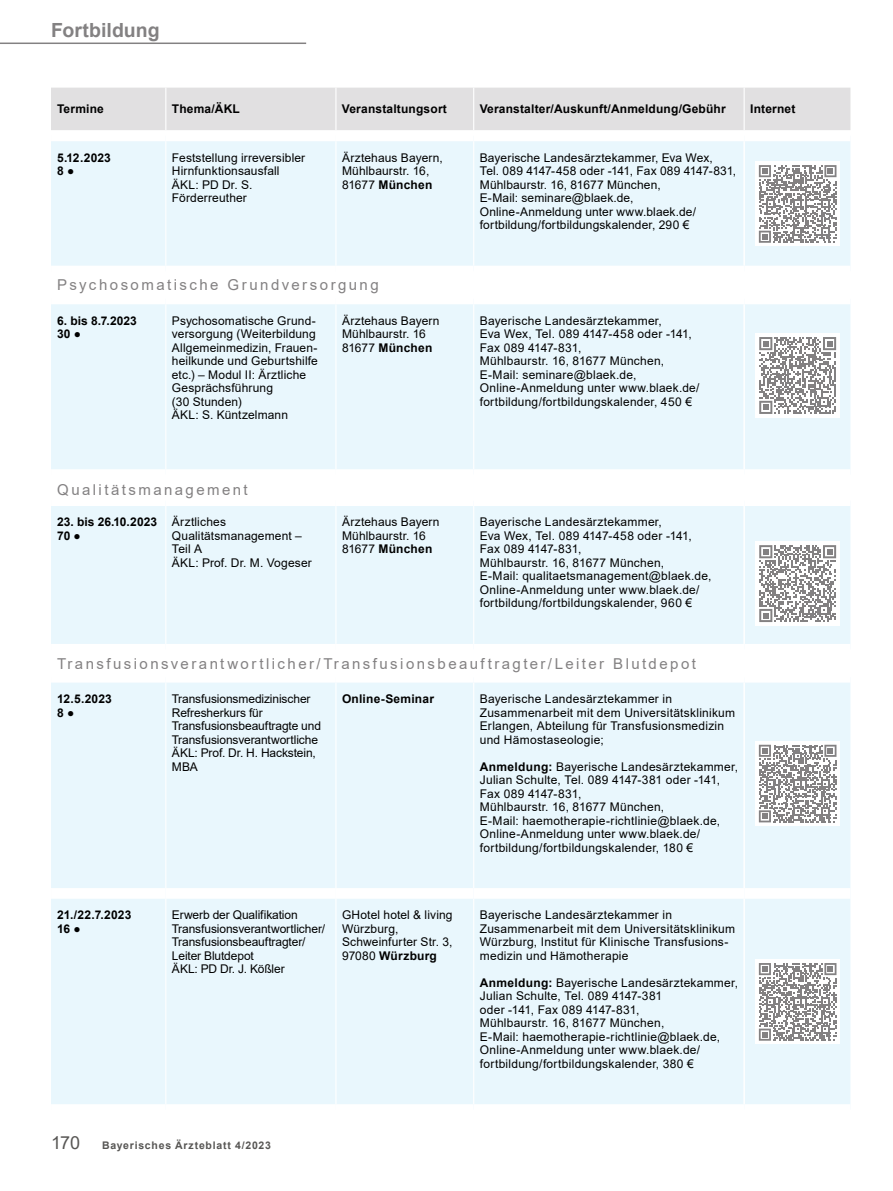
<style>
.page{position:relative;width:893px;height:1191px;background:#fff}
.page>*{position:absolute;margin:0;border:0;box-sizing:border-box;transform-origin:0 0}
.t1{font:700 19.5px "Arial";color:#838182}
.t2{font:15px "Arial";letter-spacing:.165em;color:#838182}
.t3{font:12px/13.5px "Arial";letter-spacing:.02em;color:#000}
.t4{font:12px/13.5px "Arial";letter-spacing:-.01em;color:#000}
.t5{font:700 12px/13.5px "Arial";letter-spacing:.015em;color:#000}
.t6{font:700 10.5px "Arial";letter-spacing:.07em;color:#575654}
.s1{font-weight:700}
.s2{font-weight:400;font-size:18px}
</style>
<div class="page">
<hr style="left:0;top:43px;width:306px;height:1px;background:#838182">
<div style="left:51px;top:141px;width:799px;height:963px;background:#e9f7fd"></div>
<svg style="left:51px;top:276px;width:799px;height:396px;fill:#e9f7fd"></svg>
<hr style="left:165px;top:141px;width:1px;height:125px;background:#fff">
<hr style="left:335px;top:141px;width:1px;height:125px;background:#fff">
<hr style="left:473px;top:141px;width:1px;height:125px;background:#fff">
<hr style="left:165px;top:304px;width:1px;height:165px;background:#fff">
<hr style="left:335px;top:304px;width:1px;height:165px;background:#fff">
<hr style="left:473px;top:304px;width:1px;height:165px;background:#fff">
<hr style="left:165px;top:506px;width:1px;height:138px;background:#fff">
<hr style="left:335px;top:506px;width:1px;height:138px;background:#fff">
<hr style="left:473px;top:506px;width:1px;height:138px;background:#fff">
<hr style="left:335px;top:682px;width:1px;height:206px;background:#fff">
<hr style="left:473px;top:682px;width:1px;height:206px;background:#fff">
<hr style="left:335px;top:898px;width:1px;height:206px;background:#fff">
<hr style="left:473px;top:898px;width:1px;height:206px;background:#fff">
<hr style="left:165px;top:682px;width:1px;height:206px;background:#fff">
<hr style="left:165px;top:898px;width:1px;height:206px;background:#fff">
<hr style="left:743px;top:141px;width:2px;height:125px;background:#fff">
<hr style="left:743px;top:304px;width:2px;height:165px;background:#fff">
<hr style="left:743px;top:506px;width:2px;height:138px;background:#fff">
<hr style="left:743px;top:682px;width:2px;height:206px;background:#fff">
<hr style="left:743px;top:898px;width:2px;height:206px;background:#fff">
<div style="left:51px;top:266px;width:115px;height:10px;background:#fff"></div>
<div style="left:166px;top:266px;width:170px;height:10px;background:#fff"></div>
<div style="left:336px;top:266px;width:138px;height:10px;background:#fff"></div>
<div style="left:474px;top:266px;width:270px;height:10px;background:#fff"></div>
<div style="left:744px;top:266px;width:106px;height:10px;background:#fff"></div>
<div style="left:51px;top:293px;width:115px;height:11px;background:#fff"></div>
<div style="left:166px;top:293px;width:170px;height:11px;background:#fff"></div>
<div style="left:336px;top:293px;width:138px;height:11px;background:#fff"></div>
<div style="left:474px;top:293px;width:270px;height:11px;background:#fff"></div>
<div style="left:744px;top:293px;width:106px;height:11px;background:#fff"></div>
<div style="left:51px;top:469px;width:115px;height:11px;background:#fff"></div>
<div style="left:166px;top:469px;width:170px;height:11px;background:#fff"></div>
<div style="left:336px;top:469px;width:138px;height:11px;background:#fff"></div>
<div style="left:474px;top:469px;width:270px;height:11px;background:#fff"></div>
<div style="left:744px;top:469px;width:106px;height:11px;background:#fff"></div>
<div style="left:51px;top:495px;width:115px;height:11px;background:#fff"></div>
<div style="left:166px;top:495px;width:170px;height:11px;background:#fff"></div>
<div style="left:336px;top:495px;width:138px;height:11px;background:#fff"></div>
<div style="left:474px;top:495px;width:270px;height:11px;background:#fff"></div>
<div style="left:744px;top:495px;width:106px;height:11px;background:#fff"></div>
<div style="left:51px;top:644px;width:115px;height:10px;background:#fff"></div>
<div style="left:166px;top:644px;width:170px;height:10px;background:#fff"></div>
<div style="left:336px;top:644px;width:138px;height:10px;background:#fff"></div>
<div style="left:474px;top:644px;width:270px;height:10px;background:#fff"></div>
<div style="left:744px;top:644px;width:106px;height:10px;background:#fff"></div>
<div style="left:51px;top:672px;width:115px;height:10px;background:#fff"></div>
<div style="left:166px;top:672px;width:170px;height:10px;background:#fff"></div>
<div style="left:336px;top:672px;width:138px;height:10px;background:#fff"></div>
<div style="left:474px;top:672px;width:270px;height:10px;background:#fff"></div>
<div style="left:744px;top:672px;width:106px;height:10px;background:#fff"></div>
<div style="left:51px;top:888px;width:115px;height:10px;background:#fff"></div>
<div style="left:166px;top:888px;width:170px;height:10px;background:#fff"></div>
<div style="left:336px;top:888px;width:138px;height:10px;background:#fff"></div>
<div style="left:474px;top:888px;width:270px;height:10px;background:#fff"></div>
<div style="left:744px;top:888px;width:106px;height:10px;background:#fff"></div>
<div style="left:755px;top:162px;width:85px;height:84px;background:#fff"></div>
<svg style="left:759px;top:165px;width:77px;height:78px"></svg>
<div style="left:755px;top:333px;width:85px;height:85px;background:#fff"></div>
<svg style="left:759px;top:337px;width:77px;height:77px"></svg>
<div style="left:755px;top:541px;width:85px;height:85px;background:#fff"></div>
<svg style="left:759px;top:545px;width:77px;height:77px"></svg>
<div style="left:755px;top:741px;width:85px;height:85px;background:#fff"></div>
<svg style="left:759px;top:744px;width:77px;height:78px"></svg>
<div style="left:755px;top:959px;width:85px;height:85px;background:#fff"></div>
<svg style="left:759px;top:963px;width:77px;height:77px"></svg>
<div style="left:51px;top:88px;width:799px;height:42px;background:#e1e0e1"></div>
<hr style="left:165px;top:88px;width:1px;height:42px;background:#fff">
<hr style="left:335px;top:88px;width:1px;height:42px;background:#fff">
<hr style="left:473px;top:88px;width:1px;height:42px;background:#fff">
<hr style="left:744px;top:88px;width:1px;height:42px;background:#fff">
<h1 class="t1" style="left:51px;top:16px;width:110px">Fortbildung</h1>
<p class="t5" style="left:57px;top:102px;width:48px">Termine</p>
<p class="t5" style="left:172px;top:102px;width:70px">Thema/ÄKL</p>
<p class="t5" style="left:342px;top:102px;width:106px">Veranstaltungsort</p>
<p class="t5" style="left:480px;top:102px;width:248px">Veranstalter/Auskunft/Anmeldung/Gebühr</p>
<p class="t5" style="left:750px;top:102px;width:47px">Internet</p>
<p class="t5" style="left:57px;top:151px;width:55px">5.12.2023<br>8 ●</p>
<p class="t3" style="left:172px;top:151px;width:135px">Feststellung irreversibler<br>Hirnfunktionsausfall<br>ÄKL: PD Dr. S.<br>Förderreuther</p>
<p class="t3" style="left:342px;top:151px;width:102px">Ärztehaus Bayern,<br>Mühlbaurstr. 16,<br>81677 <span class="s1">München</span></p>
<p class="t3" style="left:480px;top:151px;width:258px">Bayerische Landesärztekammer, Eva Wex,<br>Tel. 089 4147-458 oder -141, Fax 089 4147-831, Mühlbaurstr. 16, 81677 München,<br>E-Mail: seminare@blaek.de, Online-Anmeldung unter www.blaek.de/ fortbildung/fortbildungskalender, 290 €</p>
<p class="t2" style="left:57px;top:275px;width:323px">Psychosomatische Grundversorgung</p>
<p class="t5" style="left:57px;top:314px;width:81px">6. bis 8.7.2023<br>30 ●</p>
<p class="t3" style="left:172px;top:314px;width:147px">Psychosomatische Grund&shy;versorgung (Weiterbildung<br>Allgemeinmedizin, Frauen&shy;heilkunde und Geburtshilfe etc.) – Modul II: Ärztliche<br>Gesprächsführung<br>(30 Stunden)<br>ÄKL: S. Küntzelmann</p>
<p class="t3" style="left:342px;top:314px;width:99px">Ärztehaus Bayern<br>Mühlbaurstr. 16<br>81677 <span class="s1">München</span></p>
<p class="t3" style="left:480px;top:314px;width:221px">Bayerische Landesärztekammer,<br>Eva Wex, Tel. 089 4147-458 oder -141, Fax 089 4147-831,<br>Mühlbaurstr. 16, 81677 München, E-Mail: seminare@blaek.de, Online-Anmeldung unter www.blaek.de/ fortbildung/fortbildungskalender, 450 €</p>
<p class="t2" style="left:57px;top:480px;width:192px">Qualitätsmanagement</p>
<p class="t5" style="left:57px;top:515px;width:101px">23. bis 26.10.2023<br>70 ●</p>
<p class="t3" style="left:172px;top:515px;width:141px">Ärztliches<br>Qualitätsmanagement –<br>Teil A<br>ÄKL: Prof. Dr. M. Vogeser</p>
<p class="t3" style="left:342px;top:515px;width:99px">Ärztehaus Bayern<br>Mühlbaurstr. 16<br>81677 <span class="s1">München</span></p>
<p class="t3" style="left:480px;top:515px;width:233px">Bayerische Landesärztekammer,<br>Eva Wex, Tel. 089 4147-458 oder -141, Fax 089 4147-831,<br>Mühlbaurstr. 16, 81677 München,<br>E-Mail: qualitaetsmanagement@blaek.de, Online-Anmeldung unter www.blaek.de/ fortbildung/fortbildungskalender, 960 €</p>
<p class="t2" style="left:57px;top:653px;width:640px">Transfusionsverantwortlicher/Transfusionsbeauftragter/Leiter Blutdepot</p>
<p class="t5" style="left:57px;top:692px;width:56px">12.5.2023<br>8 ●</p>
<p class="t4" style="left:172px;top:692px;width:151px">Transfusionsmedizinischer<br>Refresherkurs für<br>Transfusionsbeauftragte und<br>Transfusionsverantwortliche<br>ÄKL: Prof. Dr. H. Hackstein,<br>MBA</p>
<p class="t5" style="left:342px;top:692px;width:93px">Online-Seminar</p>
<p class="t3" style="left:480px;top:692px;width:257px">Bayerische Landesärztekammer in Zusammenarbeit mit dem Universitätsklinikum Erlangen, Abteilung für Transfusionsmedizin und Hämostaseologie;</p>
<p class="t3" style="left:480px;top:759px;width:260px"><span class="s1">Anmeldung:</span> Bayerische Landesärztekammer, Julian Schulte, Tel. 089 4147-381 oder -141, Fax 089 4147-831,<br>Mühlbaurstr. 16, 81677 München,<br>E-Mail: haemotherapie-richtlinie@blaek.de, Online-Anmeldung unter www.blaek.de/ fortbildung/fortbildungskalender, 180 €</p>
<p class="t5" style="left:57px;top:908px;width:76px">21./22.7.2023<br>16 ●</p>
<p class="t4" style="left:172px;top:908px;width:155px">Erwerb der Qualifikation<br>Transfusionsverantwortlicher/<br>Transfusionsbeauftragter/<br>Leiter Blutdepot<br>ÄKL: PD Dr. J. Kößler</p>
<p class="t3" style="left:342px;top:908px;width:112px">GHotel hotel &amp; living<br>Würzburg,<br>Schweinfurter Str. 3,<br>97080 <span class="s1">Würzburg</span></p>
<p class="t3" style="left:480px;top:908px;width:257px">Bayerische Landesärztekammer in Zusammenarbeit mit dem Universitätsklinikum Würzburg, Institut für Klinische Transfusions&shy;medizin und Hämotherapie</p>
<p class="t3" style="left:480px;top:975px;width:260px"><span class="s1">Anmeldung:</span> Bayerische Landesärztekammer, Julian Schulte, Tel. 089 4147-381<br>oder -141, Fax 089 4147-831,<br>Mühlbaurstr. 16, 81677 München,<br>E-Mail: haemotherapie-richtlinie@blaek.de, Online-Anmeldung unter www.blaek.de/ fortbildung/fortbildungskalender, 380 €</p>
<p class="t6" style="left:51px;top:1137px;width:221px"><span class="s2">170</span> Bayerisches Ärzteblatt 4/2023</p>
</div>
